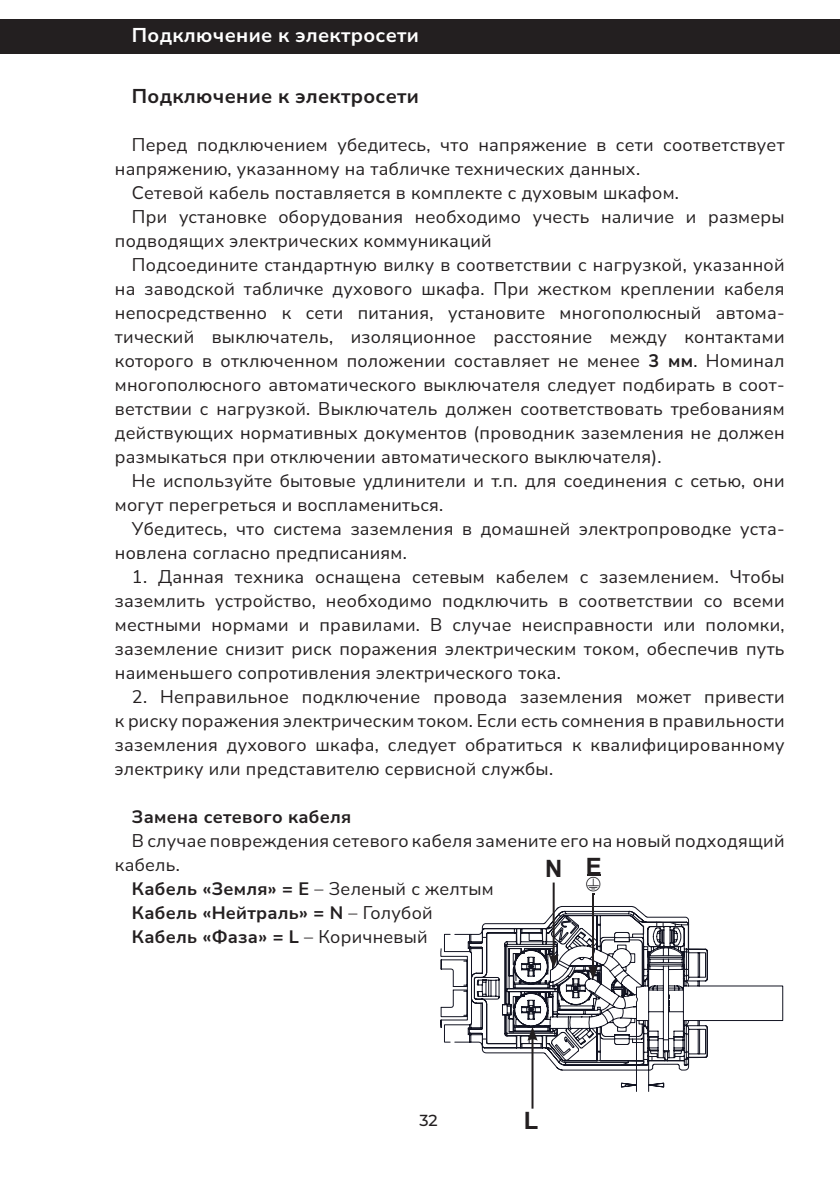
<style>
.page{position:relative;width:840px;height:1191px;background:#fff}
.page>*{position:absolute;margin:0;border:0;box-sizing:border-box;transform-origin:0 0}
.t1{font:700 23.8px "Arial";color:#231f20}
.Заголовок_10_Bold_It{font:700 20px "Nunito Sans";letter-spacing:.015em;color:#fff}
.Заголовок_10_Bold_It-2{font:700 20px "Nunito Sans";letter-spacing:.015em;color:#231f20}
.Заголовок_10_Bold_It-3{font:18px/24px "Nunito Sans";letter-spacing:.015em;color:#231f20}
.Заголовок_10_Bold_It-4{font:700 18px "Nunito Sans";letter-spacing:.015em;color:#231f20}
.t2{font:500 16px "Montserrat";color:#231f20}
.s1{font-weight:700}
.s2{font-weight:400}
</style>
<div class="page">
<div style="left:0;top:19px;width:839px;height:35px;background:#231f20"></div>
<svg style="left:440px;top:905px;width:343px;height:204px"></svg>
<hr style="left:552px;top:882px;width:2px;height:75px;background:#231f20">
<svg style="left:548px;top:954px;width:10px;height:14px"></svg>
<hr style="left:591px;top:893px;width:2px;height:75px;background:#231f20">
<svg style="left:587px;top:965px;width:10px;height:14px"></svg>
<hr style="left:531px;top:1037px;width:2px;height:71px;background:#231f20">
<svg style="left:527px;top:1026px;width:10px;height:14px"></svg>
<img style="left:586px;top:874px;width:15px;height:20px">
<svg style="left:587px;top:874px;width:13px;height:1px"></svg>
<p class="Заголовок_10_Bold_It" style="left:132px;top:21px;width:288px">Подключение к электросети</p>
<p class="Заголовок_10_Bold_It-2" style="left:132px;top:82px;width:288px">Подключение к электросети</p>
<p class="Заголовок_10_Bold_It-3" style="left:115px;top:132px;width:670px;text-indent:17px">Перед подключением убедитесь, что напряжение в сети соответствует напряжению, указанному на табличке технических данных.</p>
<p class="Заголовок_10_Bold_It-3" style="left:132px;top:180px;width:548px">Сетевой кабель поставляется в комплекте с духовым шкафом.</p>
<p class="Заголовок_10_Bold_It-3" style="left:115px;top:204px;width:670px;text-indent:17px">При установке оборудования необходимо учесть наличие и размеры подводящих электрических коммуникаций</p>
<p class="Заголовок_10_Bold_It-3" style="left:115px;top:252px;width:670px;text-align:justify;text-indent:17px">Подсоедините стандартную вилку в соответствии с нагрузкой, указанной на заводской табличке духового шкафа. При жестком креплении кабеля непосредственно к сети питания, установите многополюсный автома&shy;тический выключатель, изоляционное расстояние между контактами которого в отключенном положении составляет не менее <span class="s1">3 мм</span>. Номинал многополюсного автоматического выключателя следует подбирать в соот&shy;ветствии с нагрузкой. Выключатель должен соответствовать требованиям действующих нормативных документов (проводник заземления не должен размыкаться при отключении автоматического выключателя).</p>
<p class="Заголовок_10_Bold_It-3" style="left:115px;top:468px;width:670px;text-indent:17px">Не используйте бытовые удлинители и т.п. для соединения с сетью, они могут перегреться и воспламениться.</p>
<p class="Заголовок_10_Bold_It-3" style="left:115px;top:516px;width:670px;text-indent:17px">Убедитесь, что система заземления в домашней электропроводке уста&shy;новлена согласно предписаниям.</p>
<p class="Заголовок_10_Bold_It-3" style="left:115px;top:564px;width:670px;text-align:justify;text-indent:17px">1. Данная техника оснащена сетевым кабелем с заземлением. Чтобы заземлить устройство, необходимо подключить в соответствии со всеми местными нормами и правилами. В случае неисправности или поломки, заземление снизит риск поражения электрическим током, обеспечив путь наименьшего сопротивления электрического тока.</p>
<p class="Заголовок_10_Bold_It-3" style="left:115px;top:684px;width:670px;text-align:justify;text-indent:17px">2. Неправильное подключение провода заземления может привести к риску поражения электрическим током. Если есть сомнения в правильности заземления духового шкафа, следует обратиться к квалифицированному электрику или представителю сервисной службы.</p>
<p class="Заголовок_10_Bold_It-4" style="left:132px;top:804px;width:221px">Замена сетевого кабеля</p>
<p class="Заголовок_10_Bold_It-3" style="left:115px;top:828px;width:670px;text-indent:17px">В случае повреждения сетевого кабеля замените его на новый подходящий кабель.</p>
<p class="Заголовок_10_Bold_It-4" style="left:132px;top:876px;width:363px">Кабель «Земля» = Е <span class="s2">– Зеленый с желтым</span></p>
<p class="Заголовок_10_Bold_It-4" style="left:132px;top:900px;width:302px">Кабель «Нейтраль» = N <span class="s2">– Голубой</span></p>
<p class="Заголовок_10_Bold_It-4" style="left:132px;top:924px;width:297px">Кабель «Фаза» = L <span class="s2">– Коричневый</span></p>
<h1 class="t1" style="left:544px;top:851px;width:58px">N E</h1>
<p class="t2" style="left:419px;top:1108px;width:20px">32</p>
<h1 class="t1" style="left:523px;top:1103px;width:16px">L</h1>
</div>
